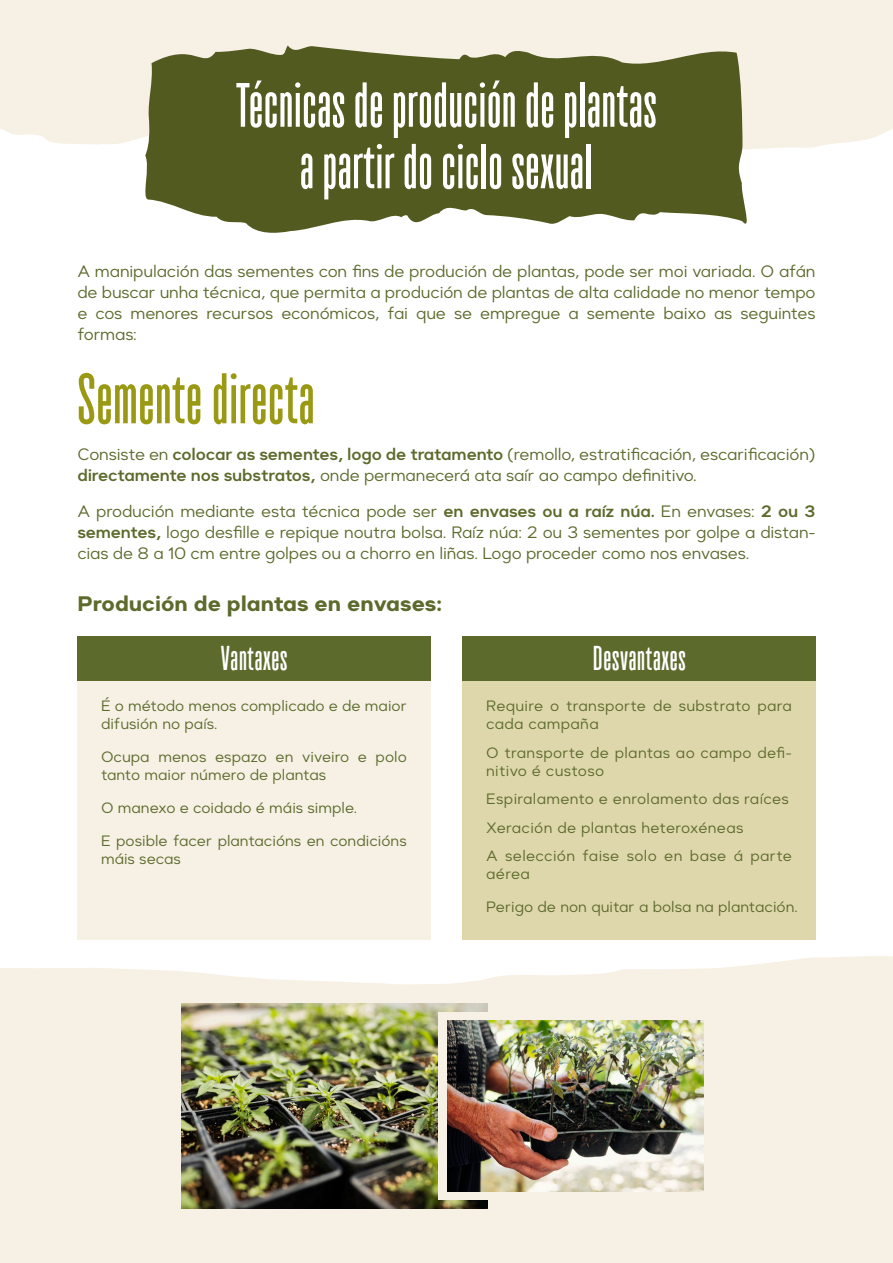
<style>
.page{position:relative;width:893px;height:1263px;background:#fff}
.page>*{position:absolute;margin:0;border:0;box-sizing:border-box;transform-origin:0 0}
.t1{font:700 70.5px "TT Bluescreens";letter-spacing:.01em;color:#999914}
.t2{font:700 62.55px/61.5px "TT Bluescreens";letter-spacing:.01em;color:#fff;text-align:center}
.t3{font:700 34.5px "TT Bluescreens";letter-spacing:.02em;color:#fff}
.t4{font:700 21px "Suprema";color:#5c6a2c}
.t5{font:16.5px/21px "Suprema";letter-spacing:-.01em;color:#5c6a2c;text-align:justify}
.t6{font:15px/18px "Suprema";color:#5c6a2c}
.t7{font:15px/18px "Suprema";letter-spacing:.02em;color:#5c6a2c}
.s1{font-weight:600}
</style>
<div class="page">
<svg style="left:0;top:956px;width:893px;height:307px;background:#f6f1e5"></svg>
<div style="left:0;top:0;width:893px;height:149px;background:#f6f1e4"></div>
<svg style="left:141px;top:40px;width:612px;height:193px;background:#707646"></svg>
<div style="left:77px;top:652px;width:353px;height:288px;background:#f6f1e4"></div>
<div style="left:77px;top:636px;width:353px;height:44px;background:#5c6a2c"></div>
<div style="left:462px;top:652px;width:354px;height:288px;background:#ded7ab"></div>
<div style="left:462px;top:636px;width:354px;height:44px;background:#5c6a2c"></div>
<img style="left:181px;top:1004px;width:306px;height:204px">
<div style="left:439px;top:1012px;width:273px;height:188px;background:#f6f1e4"></div>
<img style="left:447px;top:1020px;width:256px;height:171px">
<h2 class="t2" style="left:236px;top:75px;width:422px">Técnicas de produción de plantas a partir do ciclo sexual</h2>
<p class="t5" style="left:77px;top:261px;width:740px">A manipulación das sementes con fins de produción de plantas, pode ser moi variada. O afán de buscar unha técnica, que permita a produción de plantas de alta calidade no menor tempo e cos menores recursos económicos, fai que se empregue a semente baixo as seguintes formas:</p>
<h1 class="t1" style="left:77px;top:360px;width:239px">Semente directa</h1>
<p class="t5" style="left:77px;top:443px;width:740px">Consiste en <span class="s1">colocar as sementes, logo de tratamento</span> (remollo, estratificación, escarificación) <span class="s1">directamente nos substratos,</span> onde permanecerá ata saír ao campo definitivo.</p>
<p class="t5" style="left:77px;top:500px;width:740px">A produción mediante esta técnica pode ser <span class="s1">en envases ou a raíz núa.</span> En envases: <span class="s1">2 ou 3 sementes,</span> logo desfille e repique noutra bolsa. Raíz núa: 2 ou 3 sementes por golpe a distan&shy;cias de 8 a 10 cm entre golpes ou a chorro en liñas. Logo proceder como nos envases.</p>
<p class="t4" style="left:77px;top:590px;width:366px">Produción de plantas en envases:</p>
<h3 class="t3" style="left:221px;top:639px;width:68px">Vantaxes</h3>
<p class="t6" style="left:101px;top:697px;width:307px">É o método menos complicado e de maior difusión no país.</p>
<p class="t6" style="left:101px;top:748px;width:307px">Ocupa menos espazo en viveiro e polo tanto maior número de plantas</p>
<p class="t6" style="left:101px;top:799px;width:257px">O manexo e coidado é máis simple.</p>
<p class="t6" style="left:101px;top:832px;width:307px">E posible facer plantacións en condicións máis secas</p>
<h3 class="t3" style="left:593px;top:639px;width:94px">Desvantaxes</h3>
<p class="t7" style="left:486px;top:697px;width:307px">Require o transporte de substrato para cada campaña</p>
<p class="t7" style="left:486px;top:744px;width:307px">O transporte de plantas ao campo defi&shy;nitivo é custoso</p>
<p class="t7" style="left:486px;top:785px;width:307px;line-height:28.5px">Espiralamento e enrolamento das raíces<br>Xeración de plantas heteroxéneas<br>A selección faise solo en base á parte</p>
<p class="t6" style="left:486px;top:865px;width:45px">aérea</p>
<p class="t6" style="left:486px;top:898px;width:313px">Perigo de non quitar a bolsa na plantación.</p>
</div>
